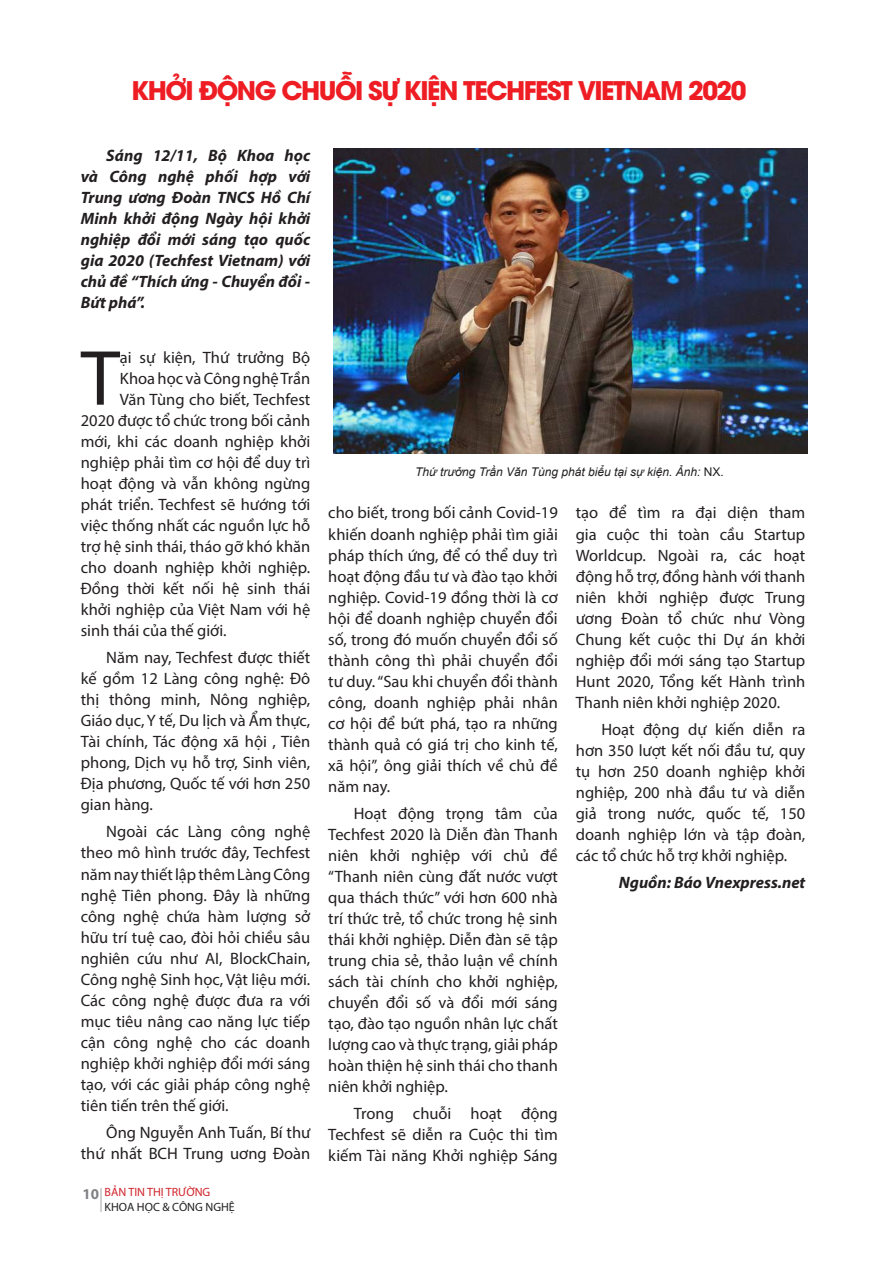
<style>
.page{position:relative;width:893px;height:1263px;background:#fff}
.page>*{position:absolute;margin:0;border:0;box-sizing:border-box;transform-origin:0 0}
.t1{font:78.75px "Myriad Pro";color:#231f20}
.t2{font:700 25.5px "UTM Avo";letter-spacing:-.06em;color:#ee1d23}
.t3{font:16.5px/21px "Myriad Pro";color:#231f20;text-align:justify}
.t4{font:italic 700 16.5px/21px "Myriad Pro";color:#231f20;text-align:justify}
.t5{font:700 15px "Myriad Pro";color:#808285}
.t6{font:italic 12px "Arial";color:#231f20}
.t7{font:12px "Myriad Pro";color:#231f20}
.t8{font:12px "Myriad Pro";color:#d1232a}
.s1{font-style:normal}
</style>
<div class="page">
<svg style="left:101px;top:1188px;width:1px;height:23px"></svg>
<img style="left:333px;top:149px;width:475px;height:305px">
<h2 class="t2" style="left:131px;top:69px;width:617px">KHỞI ĐỘNG CHUỖI SỰ KIỆN TECHFEST VIETNAM 2020</h2>
<p class="t4" style="left:81px;top:144px;width:231px;text-indent:26px">Sáng 12/11, Bộ Khoa học và Công nghệ phối hợp với Trung ương Đoàn TNCS Hồ Chí Minh khởi động Ngày hội khởi nghiệp đổi mới sáng tạo quốc gia 2020 (Techfest Vietnam) với chủ đề “Thích ứng - Chuyển đổi - Bứt phá”.</p>
<h1 class="t1" style="left:81px;top:330px;width:41px">T</h1>
<p class="t3" style="left:120px;top:346px;width:192px">ại sự kiện, Thứ trưởng Bộ</p>
<p class="t3" style="left:120px;top:367px;width:192px">Khoa học và Công nghệ Trần</p>
<p class="t3" style="left:120px;top:388px;width:192px">Văn Tùng cho biết, Techfest</p>
<p class="t3" style="left:81px;top:409px;width:231px">2020 được tổ chức trong bối cảnh</p>
<p class="t3" style="left:81px;top:430px;width:231px">mới, khi các doanh nghiệp khởi</p>
<p class="t3" style="left:81px;top:451px;width:231px">nghiệp phải tìm cơ hội để duy trì</p>
<p class="t3" style="left:81px;top:472px;width:231px">hoạt động và vẫn không ngừng</p>
<p class="t3" style="left:81px;top:493px;width:231px">phát triển. Techfest sẽ hướng tới</p>
<p class="t3" style="left:81px;top:514px;width:231px">việc thống nhất các nguồn lực hỗ</p>
<p class="t3" style="left:81px;top:535px;width:231px">trợ hệ sinh thái, tháo gỡ khó khăn</p>
<p class="t3" style="left:81px;top:556px;width:231px">cho doanh nghiệp khởi nghiệp.</p>
<p class="t3" style="left:81px;top:577px;width:231px">Đồng thời kết nối hệ sinh thái</p>
<p class="t3" style="left:81px;top:598px;width:231px">khởi nghiệp của Việt Nam với hệ</p>
<p class="t3" style="left:81px;top:619px;width:147px">sinh thái của thế giới.</p>
<p class="t3" style="left:81px;top:647px;width:231px;text-indent:26px">Năm nay, Techfest được thiết kế gồm 12 Làng công nghệ: Đô thị thông minh, Nông nghiệp, Giáo dục, Y tế, Du lịch và Ẩm thực, Tài chính, Tác động xã hội , Tiên phong, Dịch vụ hỗ trợ, Sinh viên, Địa phương, Quốc tế với hơn 250 gian hàng.</p>
<p class="t3" style="left:81px;top:821px;width:231px;text-indent:26px">Ngoài các Làng công nghệ theo mô hình trước đây, Techfest năm nay thiết lập thêm Làng Công nghệ Tiên phong. Đây là những công nghệ chứa hàm lượng sở hữu trí tuệ cao, đòi hỏi chiều sâu nghiên cứu như AI, BlockChain, Công nghệ Sinh học, Vật liệu mới.<br>Các công nghệ được đưa ra với mục tiêu nâng cao năng lực tiếp cận công nghệ cho các doanh nghiệp khởi nghiệp đổi mới sáng tạo, với các giải pháp công nghệ tiên tiến trên thế giới.</p>
<p class="t3" style="left:81px;top:1121px;width:231px;text-align:right">Ông Nguyễn Anh Tuấn, Bí thư thứ nhất BCH Trung uơng Đoàn</p>
<p class="t8" style="left:105px;top:1185px;width:107px">BẢN TIN THỊ TRƯỜNG</p>
<p class="t7" style="left:105px;top:1199px;width:132px">KHOA HỌC &amp; CÔNG NGHỆ</p>
<p class="t5" style="left:82px;top:1184px;width:18px">10</p>
<p class="t6" style="left:415px;top:464px;width:310px">Thứ trưởng Trần Văn Tùng phát biểu tại sự kiện. Ảnh: <span class="s1">NX.</span></p>
<p class="t3" style="left:328px;top:502px;width:231px">cho biết, trong bối cảnh Covid-19 khiến doanh nghiệp phải tìm giải pháp thích ứng, để có thể duy trì hoạt động đầu tư và đào tạo khởi nghiệp. Covid-19 đồng thời là cơ hội để doanh nghiệp chuyển đổi số, trong đó muốn chuyển đổi số thành công thì phải chuyển đổi tư duy. “Sau khi chuyển đổi thành công, doanh nghiệp phải nhân cơ hội để bứt phá, tạo ra những thành quả có giá trị cho kinh tế, xã hội”, ông giải thích về chủ đề năm nay.</p>
<p class="t3" style="left:328px;top:803px;width:231px;text-indent:26px">Hoạt động trọng tâm của Techfest 2020 là Diễn đàn Thanh niên khởi nghiệp với chủ đề “Thanh niên cùng đất nước vượt qua thách thức” với hơn 600 nhà trí thức trẻ, tổ chức trong hệ sinh thái khởi nghiệp. Diễn đàn sẽ tập trung chia sẻ, thảo luận về chính sách tài chính cho khởi nghiệp, chuyển đổi số và đổi mới sáng tạo, đào tạo nguồn nhân lực chất lượng cao và thực trạng, giải pháp hoàn thiện hệ sinh thái cho thanh niên khởi nghiệp.</p>
<p class="t3" style="left:328px;top:1103px;width:231px;text-indent:26px">Trong chuỗi hoạt động Techfest sẽ diễn ra Cuộc thi tìm kiếm Tài năng Khởi nghiệp Sáng</p>
<p class="t3" style="left:576px;top:502px;width:231px">tạo để tìm ra đại diện tham gia cuộc thi toàn cầu Startup Worldcup. Ngoài ra, các hoạt động hỗ trợ, đồng hành với thanh niên khởi nghiệp được Trung ương Đoàn tổ chức như Vòng Chung kết cuộc thi Dự án khởi nghiệp đổi mới sáng tạo Startup Hunt 2020, Tổng kết Hành trình Thanh niên khởi nghiệp 2020.</p>
<p class="t3" style="left:576px;top:719px;width:231px;text-indent:26px">Hoạt động dự kiến diễn ra hơn 350 lượt kết nối đầu tư, quy tụ hơn 250 doanh nghiệp khởi nghiệp, 200 nhà đầu tư và diễn giả trong nước, quốc tế, 150 doanh nghiệp lớn và tập đoàn, các tổ chức hỗ trợ khởi nghiệp.</p>
<p class="t4" style="left:619px;top:872px;width:188px">Nguồn: Báo Vnexpress.net</p>
</div>
